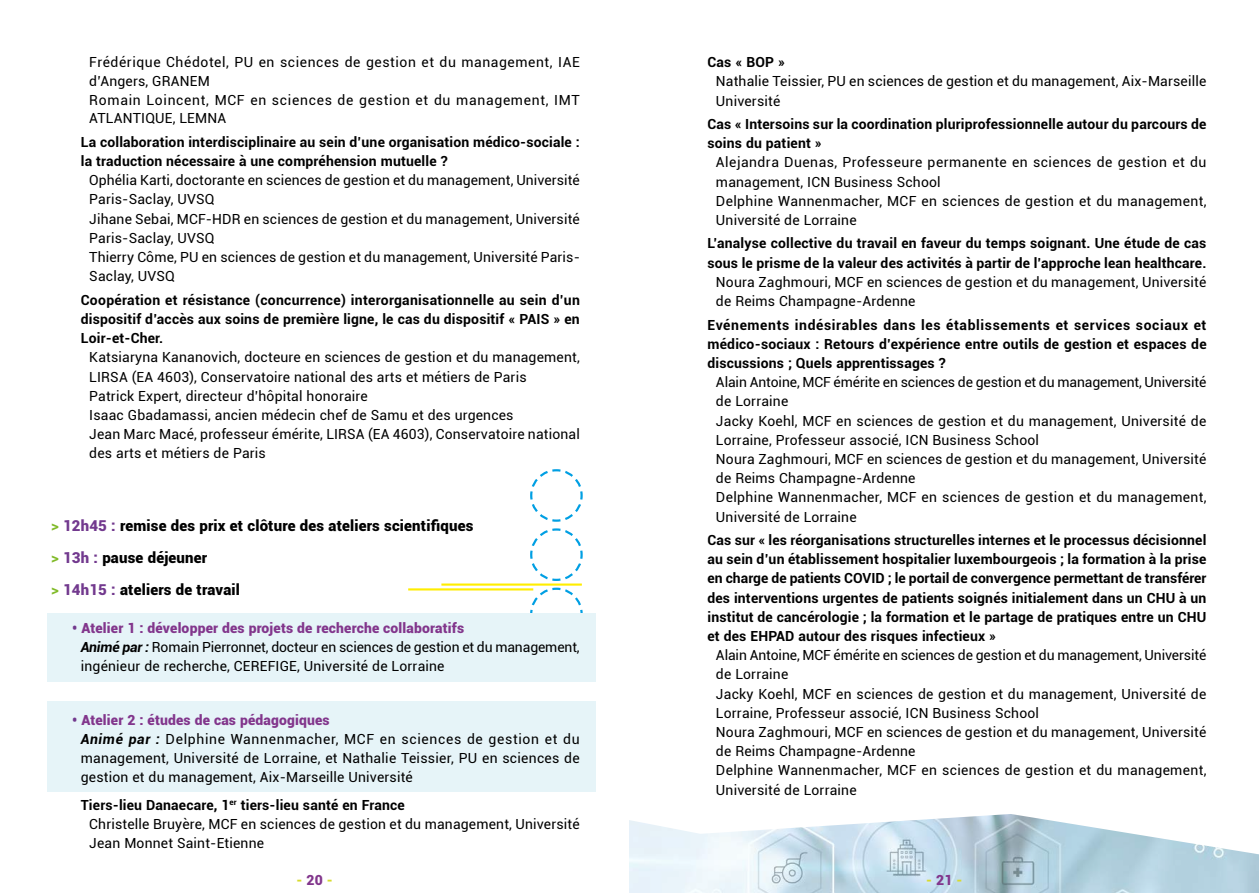
<style>
.page{position:relative;width:1259px;height:893px;background:#fff}
.page>*{position:absolute;margin:0;border:0;box-sizing:border-box;transform-origin:0 0}
.t1{font:900 15px/32px "Roboto";letter-spacing:.01em;color:#000}
.t2{font:13.95px/19.2px "Roboto";letter-spacing:.015em;color:#000}
.t3{font:700 13.95px/19.2px "Roboto";letter-spacing:.015em;color:#000}
.t4{font:13.95px/19.2px "Roboto";letter-spacing:-.01em;color:#000}
.t5{font:13.95px/18.8px "Roboto";letter-spacing:.04em;color:#000}
.t6{font:900 13.95px "Roboto";color:#d7db2d}
.s1{font-weight:700;color:#80ba27}
.s2{color:#72398e}
.s3{font-weight:900;color:#72398e}
.s4{font-weight:900;color:#82368c}
.s5{font-weight:700;font-style:italic}
.s6{font-weight:700}
.s7{color:#82368c}
</style>
<div class="page">
<img style="left:629px;top:854px;width:630px;height:39px">
<svg style="left:629px;top:814px;width:627px;height:40px"></svg>
<svg style="left:529px;top:469px;width:55px;height:145px"></svg>
<hr style="left:441px;top:583px;width:141px;height:3px;background:#ffed00">
<hr style="left:408px;top:588px;width:125px;height:2px;background:#ffed00">
<div style="left:47px;top:614px;width:548px;height:68px;background:#e6f4f8"></div>
<div style="left:47px;top:702px;width:548px;height:90px;background:#e6f4f8"></div>
<p class="t5" style="left:89px;top:52px;width:492px">Frédérique Chédotel, PU en sciences de gestion et du management, IAE d’Angers, GRANEM<br>Romain Loincent, MCF en sciences de gestion et du management, IMT ATLANTIQUE, LEMNA</p>
<p class="t3" style="left:81px;top:132px;width:500px">La collaboration interdisciplinaire au sein d’une organisation médico-sociale : la traduction nécessaire à une compréhension mutuelle ?</p>
<p class="t2" style="left:89px;top:170px;width:492px">Ophélia Karti, doctorante en sciences de gestion et du management, Université Paris-Saclay, UVSQ<br>Jihane Sebai, MCF-HDR en sciences de gestion et du management, Université Paris-Saclay, UVSQ<br>Thierry Côme, PU en sciences de gestion et du management, Université Paris-Saclay, UVSQ</p>
<p class="t3" style="left:81px;top:290px;width:500px;text-align:justify">Coopération et résistance (concurrence) interorganisationnelle au sein d’un dispositif d’accès aux soins de première ligne, le cas du dispositif « PAIS » en Loir-et-Cher.</p>
<p class="t2" style="left:89px;top:347px;width:492px">Katsiaryna Kananovich, docteure en sciences de gestion et du management, LIRSA (EA 4603), Conservatoire national des arts et métiers de Paris<br>Patrick Expert, directeur d’hôpital honoraire<br>Isaac Gbadamassi, ancien médecin chef de Samu et des urgences<br>Jean Marc Macé, professeur émérite, LIRSA (EA 4603), Conservatoire national des arts et métiers de Paris</p>
<p class="t1" style="left:51px;top:509px;width:424px"><span class="s1">&gt;</span> <span class="s2">12h45 :</span> remise des prix et clôture des ateliers scientifiques <span class="s1">&gt;</span> <span class="s2">13h :</span> pause déjeuner<br><span class="s1">&gt;</span> <span class="s2">14h15 :</span> ateliers de travail</p>
<p class="t4" style="left:81px;top:618px;width:500px;text-indent:-9px"><span class="s3">•</span> <span class="s4">Atelier 1 : développer des projets de recherche collaboratifs<br></span><span class="s5">Animé par :</span> Romain Pierronnet, docteur en sciences de gestion et du management, ingénieur de recherche, CEREFIGE, Université de Lorraine</p>
<p class="t2" style="left:81px;top:710px;width:500px;text-indent:-9px"><span class="s3">•</span> <span class="s4">Atelier 2 : études de cas pédagogiques<br></span><span class="s5">Animé par :</span> Delphine Wannenmacher, MCF en sciences de gestion et du management, Université de Lorraine, et Nathalie Teissier, PU en sciences de gestion et du management, Aix-Marseille Université</p>
<p class="t2" style="left:89px;top:795px;width:492px;text-indent:-9px"><span class="s6">Tiers-lieu Danaecare, 1</span><sup>er</sup> <span class="s6">tiers-lieu santé en France<br></span>Christelle Bruyère, MCF en sciences de gestion et du management, Université<br>Jean Monnet Saint-Etienne</p>
<p class="t3" style="left:707px;top:52px;width:79px">Cas « BOP »</p>
<p class="t2" style="left:716px;top:71px;width:492px">Nathalie Teissier, PU en sciences de gestion et du management, Aix-Marseille<br>Université</p>
<p class="t3" style="left:707px;top:114px;width:500px">Cas « Intersoins sur la coordination pluriprofessionnelle autour du parcours de soins du patient »</p>
<p class="t2" style="left:716px;top:152px;width:492px">Alejandra Duenas, Professeure permanente en sciences de gestion et du management, ICN Business School<br>Delphine Wannenmacher, MCF en sciences de gestion et du management, Université de Lorraine</p>
<p class="t3" style="left:707px;top:233px;width:500px">L’analyse collective du travail en faveur du temps soignant. Une étude de cas sous le prisme de la valeur des activités à partir de l’approche lean healthcare.</p>
<p class="t2" style="left:716px;top:272px;width:492px">Noura Zaghmouri, MCF en sciences de gestion et du management, Université de Reims Champagne-Ardenne</p>
<p class="t3" style="left:707px;top:314px;width:500px;text-align:justify">Evénements indésirables dans les établissements et services sociaux et médico-sociaux : Retours d’expérience entre outils de gestion et espaces de discussions ; Quels apprentissages ?</p>
<p class="t2" style="left:716px;top:372px;width:492px">Alain Antoine, MCF émérite en sciences de gestion et du management, Université de Lorraine<br>Jacky Koehl, MCF en sciences de gestion et du management, Université de Lorraine, Professeur associé, ICN Business School<br>Noura Zaghmouri, MCF en sciences de gestion et du management, Université de Reims Champagne-Ardenne<br>Delphine Wannenmacher, MCF en sciences de gestion et du management, Université de Lorraine</p>
<p class="t3" style="left:707px;top:530px;width:500px;text-align:justify">Cas sur « les réorganisations structurelles internes et le processus décisionnel au sein d’un établissement hospitalier luxembourgeois ; la formation à la prise en charge de patients COVID ; le portail de convergence permettant de transférer des interventions urgentes de patients soignés initialement dans un CHU à un institut de cancérologie ; la formation et le partage de pratiques entre un CHU et des EHPAD autour des risques infectieux »</p>
<p class="t2" style="left:716px;top:645px;width:492px">Alain Antoine, MCF émérite en sciences de gestion et du management, Université de Lorraine<br>Jacky Koehl, MCF en sciences de gestion et du management, Université de Lorraine, Professeur associé, ICN Business School<br>Noura Zaghmouri, MCF en sciences de gestion et du management, Université de Reims Champagne-Ardenne<br>Delphine Wannenmacher, MCF en sciences de gestion et du management, Université de Lorraine</p>
<p class="t6" style="left:297px;top:870px;width:38px">- <span class="s7">20</span> -</p>
<p class="t6" style="left:926px;top:870px;width:38px">- <span class="s7">21</span> -</p>
</div>
